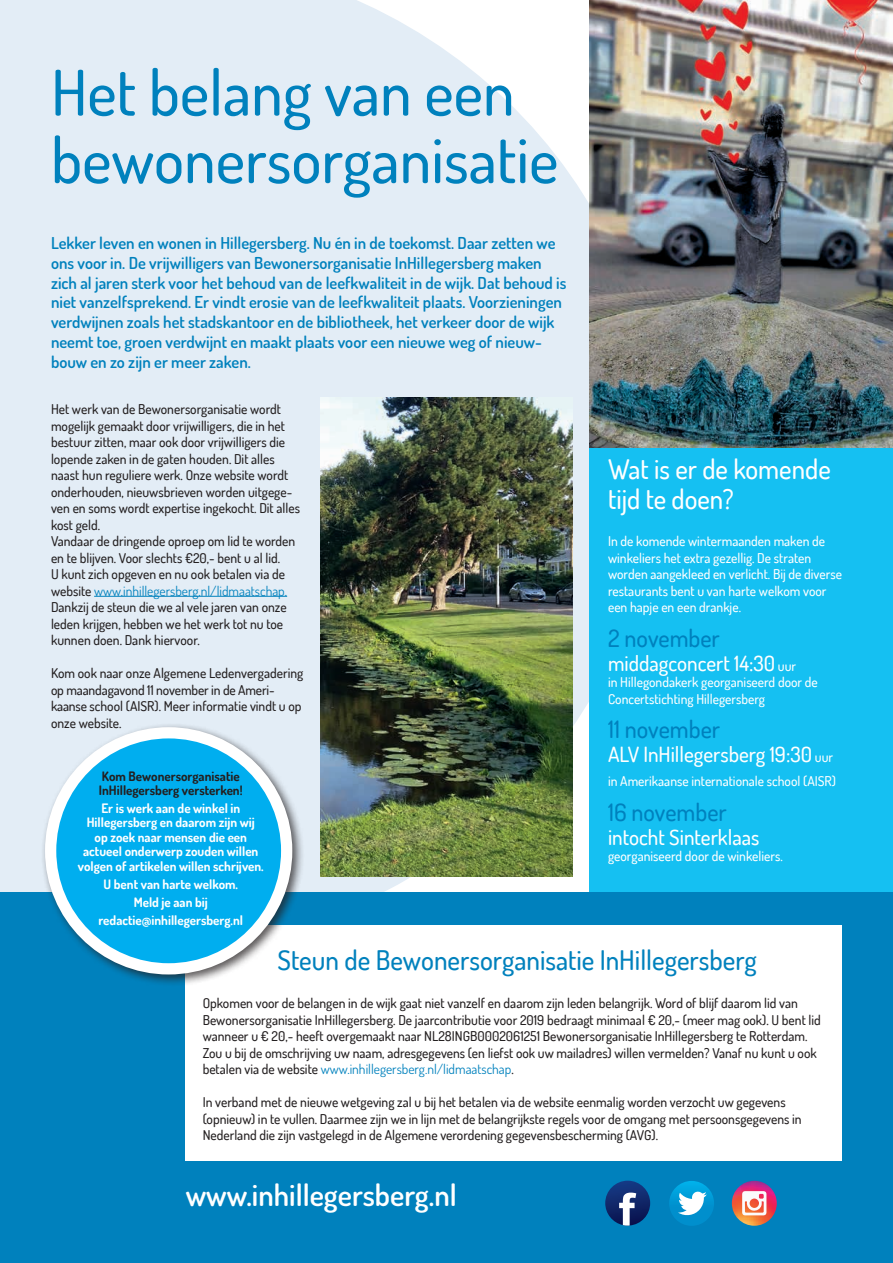
<style>
.page{position:relative;width:893px;height:1263px;background:#fff}
.page>*{position:absolute;margin:0;border:0;box-sizing:border-box;transform-origin:0 0}
.Hoofdstuk{font:500 63px/67.5px "Dosis";color:#0081bd}
.t1{font:600 30px "Dosis";color:#fff}
.Kader_kop{font:500 27px "Dosis";color:#0081bd}
.Kaderkop_cyaan{font:500 27px/30px "Dosis";color:#fff}
.platte{font:500 24px "Dosis";color:#0081bd}
.platte-2{font:500 21px "Dosis";color:#fff}
.Inleiding{font:600 16.5px/19.8px "Dosis";color:#0081bd}
.Kader_tekst{font:500 13.5px/16.5px "Dosis";color:#231f20}
.platte-3{font:500 13.5px/16.5px "Dosis";color:#231f20}
.platte-4{font:500 13.5px/16.5px "Dosis";color:#fff}
.Tekst_in_bol{font:700 13.05px/14.4px "Dosis";color:#fff;text-align:center}
.Tekst_in_bol-2{font:700 13.05px/14.4px "Dosis";color:#231f20}
.s1{font-weight:400;color:#0081bd}
.s2{font-size:13.5px}
</style>
<div class="page">
<div style="left:0;top:0;width:590px;height:893px;background:#e3edf6"></div>
<div style="left:590px;top:0;width:303px;height:901px;background:#15c0f2"></div>
<div style="left:0;top:893px;width:893px;height:370px;background:#0081bd"></div>
<div style="left:186px;top:925px;width:656px;height:68px;background:#fff"></div>
<div style="left:186px;top:977px;width:656px;height:117px;background:#fff"></div>
<div style="left:186px;top:1076px;width:656px;height:84px;background:#fff"></div>
<img style="left:320px;top:398px;width:253px;height:478px">
<img style="left:590px;top:0;width:303px;height:447px">
<div style="left:41px;top:723px;width:264px;height:264px;background:#231f20;opacity:.75"></div>
<div style="left:51px;top:733px;width:236px;height:236px;background:#00aeef;border-radius:50%"></div>
<div style="left:45px;top:727px;width:247px;height:247px;border:11px solid #fff;border-radius:50%"></div>
<hr style="left:94px;top:596px;width:193px;height:1px;background:#0081bd">
<svg style="left:605px;top:1181px;width:45px;height:44px"></svg>
<div style="left:669px;top:1181px;width:45px;height:45px;background:linear-gradient(to bottom,#00aae4,#0086c5);border-radius:22px"></div>
<svg style="left:673px;top:1191px;width:34px;height:24px"></svg>
<svg style="left:732px;top:1181px;width:45px;height:45px"></svg>
<svg style="left:742px;top:1191px;width:24px;height:24px"></svg>
<p class="Hoofdstuk" style="left:51px;top:57px;width:509px">Het belang van een bewonersorganisatie</p>
<p class="Inleiding" style="left:51px;top:233px;width:517px">Lekker leven en wonen in Hillegersberg. Nu én in de toekomst. Daar zetten we ons voor in. De vrijwilligers van Bewonersorganisatie InHillegersberg maken zich al jaren sterk voor het behoud van de leefkwaliteit in de wijk. Dat behoud is niet vanzelfsprekend. Er vindt erosie van de leefkwaliteit plaats. Voorzieningen verdwijnen zoals het stadskantoor en de bibliotheek, het verkeer door de wijk neemt toe, groen verdwijnt en maakt plaats voor een nieuwe weg of nieuw&shy;bouw en zo zijn er meer zaken.</p>
<p class="platte-3" style="left:51px;top:400px;width:251px">Het werk van de Bewonersorganisatie wordt mogelijk gemaakt door vrijwilligers, die in het bestuur zitten, maar ook door vrijwilligers die lopende zaken in de gaten houden. Dit alles naast hun reguliere werk. Onze website wordt onderhouden, nieuwsbrieven worden uitgege&shy;ven en soms wordt expertise ingekocht. Dit alles kost geld.</p>
<p class="platte-3" style="left:51px;top:532px;width:246px">Vandaar de dringende oproep om lid te worden en te blijven. Voor slechts €20,- bent u al lid.<br>U kunt zich opgeven en nu ook betalen via de website <span class="s1">www.inhillegersberg.nl/lidmaatschap.</span></p>
<p class="platte-3" style="left:51px;top:598px;width:237px">Dankzij de steun die we al vele jaren van onze leden krijgen, hebben we het werk tot nu toe kunnen doen. Dank hiervoor.</p>
<p class="platte-3" style="left:51px;top:664px;width:254px">Kom ook naar onze Algemene Ledenvergadering op maandagavond 11 november in de Ameri&shy;kaanse school (AISR). Meer informatie vindt u op onze website.</p>
<p class="Tekst_in_bol-2" style="left:99px;top:768px;width:145px">Kom Bewonersorganisatie<br>InHillegersberg versterken!</p>
<p class="Tekst_in_bol" style="left:78px;top:801px;width:187px">Er is werk aan de winkel in<br>Hillegersberg en daarom zijn wij<br>op zoek naar mensen die een actueel onderwerp zouden willen volgen of artikelen willen schrijven.</p>
<p class="Tekst_in_bol" style="left:104px;top:876px;width:136px">U bent van harte welkom.</p>
<p class="Tekst_in_bol" style="left:134px;top:895px;width:76px">Meld je aan bij</p>
<p class="Tekst_in_bol" style="left:99px;top:913px;width:146px">redactie@inhillegersberg.nl</p>
<p class="Kaderkop_cyaan" style="left:608px;top:453px;width:224px">Wat is er de komende tijd te doen?</p>
<p class="platte-4" style="left:608px;top:532px;width:235px">In de komende wintermaanden maken de winkeliers het extra gezellig. De straten worden aangekleed en verlicht. Bij de diverse restaurants bent u van harte welkom voor een hapje en een drankje.</p>
<p class="platte" style="left:608px;top:622px;width:113px">2 november</p>
<p class="platte-2" style="left:608px;top:649px;width:190px">middagconcert 14:30 <span class="s2">uur</span></p>
<p class="platte-4" style="left:608px;top:673px;width:211px">in Hillegondakerk georganiseerd door de<br>Concertstichting Hillegersberg</p>
<p class="platte" style="left:608px;top:714px;width:114px">11 november</p>
<p class="platte-2" style="left:608px;top:741px;width:227px">ALV InHillegersberg 19:30 <span class="s2">uur</span></p>
<p class="platte-4" style="left:608px;top:772px;width:230px">in Amerikaanse internationale school (AISR)</p>
<p class="platte" style="left:608px;top:796px;width:120px">16 november</p>
<p class="platte-2" style="left:608px;top:823px;width:153px">intocht Sinterklaas</p>
<p class="platte-4" style="left:608px;top:847px;width:176px">georganiseerd door de winkeliers.</p>
<p class="Kader_kop" style="left:277px;top:942px;width:481px">Steun de Bewonersorganisatie InHillegersberg</p>
<p class="Kader_tekst" style="left:203px;top:994px;width:620px">Opkomen voor de belangen in de wijk gaat niet vanzelf en daarom zijn leden belangrijk. Word of blijf daarom lid van Bewonersorganisatie InHillegersberg. De jaarcontributie voor 2019 bedraagt minimaal € 20,- (meer mag ook). U bent lid wanneer u € 20,- heeft overgemaakt naar NL28INGB0002061251 Bewonersorganisatie InHillegersberg te Rotterdam.<br>Zou u bij de omschrijving uw naam, adresgegevens (en liefst ook uw mailadres) willen vermelden? Vanaf nu kunt u ook betalen via de website <span class="s1">www.inhillegersberg.nl/lidmaatschap</span>.</p>
<p class="Kader_tekst" style="left:203px;top:1093px;width:601px">In verband met de nieuwe wetgeving zal u bij het betalen via de website eenmalig worden verzocht uw gegevens (opnieuw) in te vullen. Daarmee zijn we in lijn met de belangrijkste regels voor de omgang met persoonsgegevens in<br>Nederland die zijn vastgelegd in de Algemene verordening gegevensbescherming (AVG).</p>
<p class="t1" style="left:186px;top:1176px;width:273px">www.inhillegersberg.nl</p>
</div>
